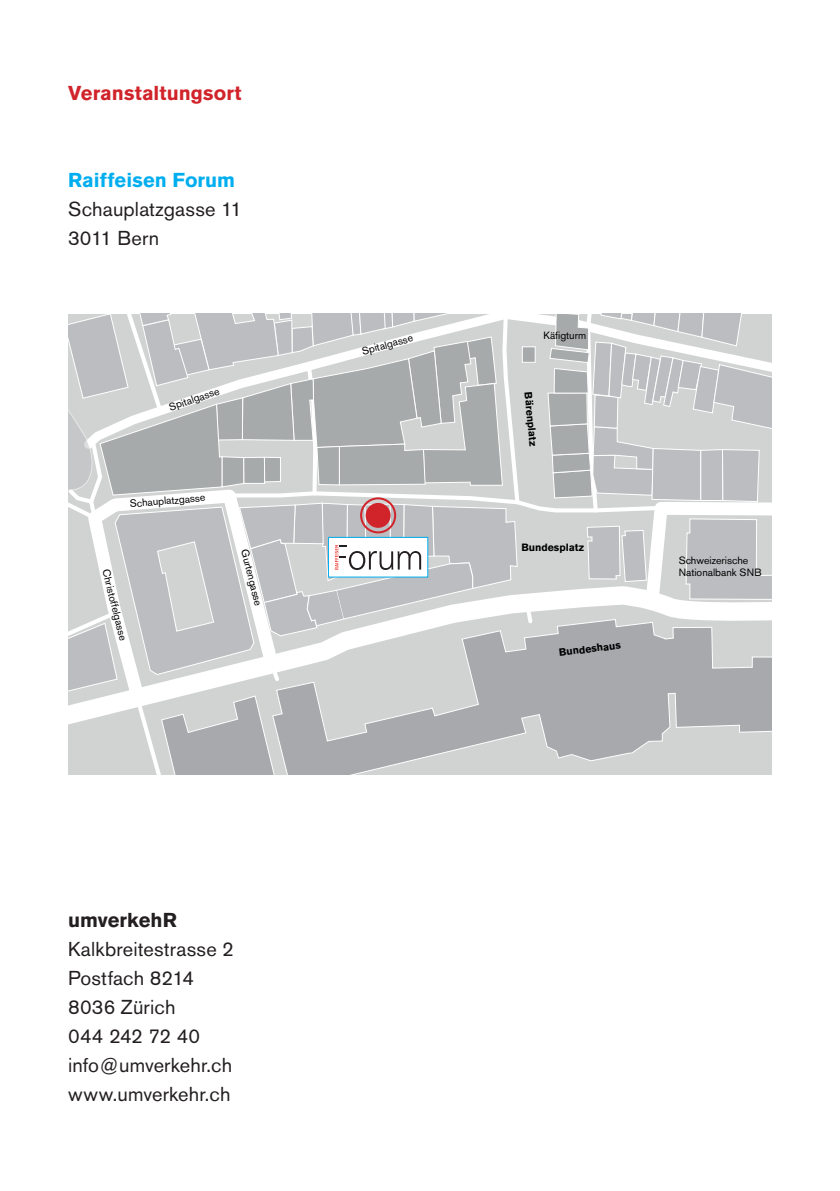
<style>
.page{position:relative;width:840px;height:1191px;background:#fff}
.page>*{position:absolute;margin:0;border:0;box-sizing:border-box;transform-origin:0 0}
.t1{font:20px/29px "Akzidenz Grotesk BE";letter-spacing:.01em;color:#231f20}
.t2{font:700 20px "Akzidenz Grotesk BE";letter-spacing:.005em;color:#d1232a}
.t3{font:700 20px "Akzidenz Grotesk BE";letter-spacing:.005em;color:#00aeef}
.t4{font:700 20px "Akzidenz Grotesk BE";color:#231f20}
.t5{font:10.4px/12.6px "Akzidenz Grotesk BE";color:#000001}
.t6{font:700 10.4px "Akzidenz Grotesk BE";color:#000001}
</style>
<div class="page">
<svg style="left:68px;top:314px;width:703px;height:460px;background:#c7c8c9"></svg>
<div style="left:328px;top:537px;width:100px;height:40px;border:1px solid #00aeef"></div>
<div style="left:360px;top:497px;width:36px;height:36px;border:2px solid #d1232a;border-radius:50%"></div>
<p class="t2" style="left:68px;top:82px;width:175px">Veranstaltungsort</p>
<p class="t3" style="left:68px;top:169px;width:168px">Raiffeisen Forum</p>
<p class="t1" style="left:68px;top:195px;width:175px">Schauplatzgasse 11<br>3011 Bern</p>
<p class="t5" style="left:167px;top:401px;width:54px;rotate:-19deg">Spitalgasse</p>
<p class="t5" style="left:129px;top:497px;width:77px;rotate:-5deg">Schauplatzgasse</p>
<p class="t5" style="left:112px;top:568px;width:74px;rotate:76deg">Christoffelgasse</p>
<p class="t5" style="left:251px;top:548px;width:59px;rotate:76deg">Gurtengasse</p>
<p class="t5" style="left:360px;top:345px;width:54px;rotate:-15deg">Spitalgasse</p>
<p class="t4" style="left:68px;top:908px;width:110px">umverkehR</p>
<p class="t1" style="left:68px;top:934px;width:167px">Kalkbreitestrasse 2<br>Postfach 8214<br>8036 Zürich<br>044 242 72 40 info@umverkehr.ch www.umverkehr.ch</p>
<p class="t5" style="left:543px;top:329px;width:44px">Käfigturm</p>
<p class="t6" style="left:534px;top:391px;width:56px;rotate:85deg">Bärenplatz</p>
<p class="t6" style="left:521px;top:541px;width:64px">Bundesplatz</p>
<p class="t6" style="left:558px;top:646px;width:64px;rotate:-7deg">Bundeshaus</p>
<p class="t5" style="left:678px;top:553px;width:85px">Schweizerische<br>Nationalbank SNB</p>
</div>
